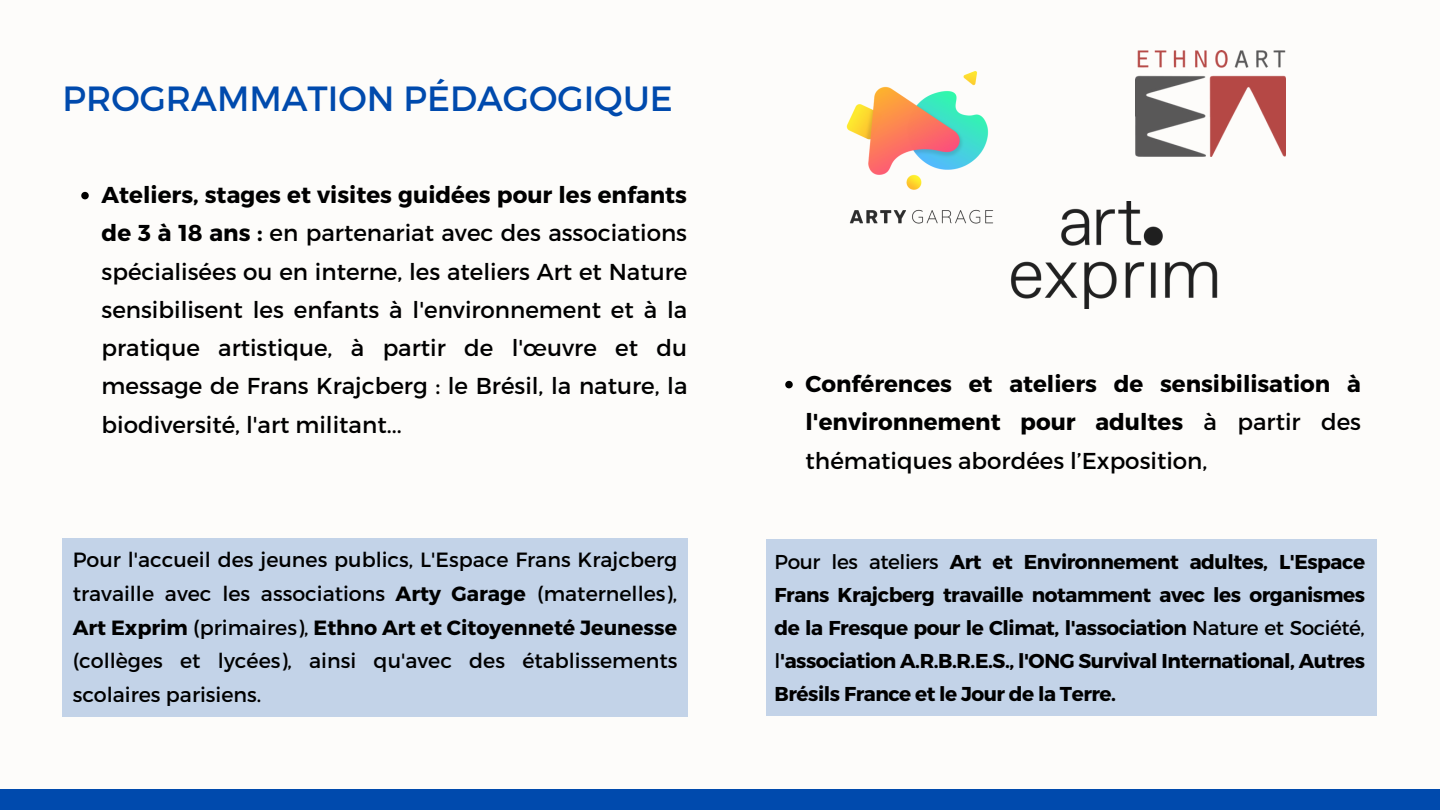
<style>
.page{position:relative;width:1440px;height:810px;background:#fdfcfa}
.page>*{position:absolute;margin:0;border:0;box-sizing:border-box;transform-origin:0 0}
.t1{font:35px "Montserrat";color:#004aad}
.t2{font:23px/38.2px "Montserrat";color:#000;text-align:justify}
.t3{font:700 23px/38.2px "Montserrat";color:#000;text-align:justify}
.t4{font:20.6px/33.8px "Montserrat";color:#000;text-align:justify}
.t5{font:700 20.1px/33px "Montserrat";letter-spacing:-.02em;color:#000;text-align:justify}
.s1{font-weight:700}
.s2{font-weight:400}
</style>
<div class="page">
<img style="left:846px;top:71px;width:148px;height:153px">
<img style="left:1135px;top:51px;width:151px;height:105px">
<img style="left:1010px;top:202px;width:208px;height:106px">
<div style="left:63px;top:539px;width:625px;height:178px;background:#c3d3e8"></div>
<svg style="left:81px;top:192px;width:8px;height:7px"></svg>
<div style="left:767px;top:539px;width:609px;height:176px;background:#c3d3e8"></div>
<svg style="left:785px;top:381px;width:8px;height:7px"></svg>
<div style="left:0;top:789px;width:1440px;height:21px;background:#004aad"></div>
<h1 class="t1" style="left:63px;top:76px;width:612px">PROGRAMMATION PÉDAGOGIQUE</h1>
<p class="t2" style="left:102px;top:175px;width:587px"><span class="s1">Ateliers, stages et visites guidées pour les enfants de 3 à 18 ans :</span> en partenariat avec des associations spécialisées ou en interne, les ateliers Art et Nature sensibilisent les enfants à l'environnement et à la pratique artistique, à partir de l'œuvre et du message de Frans Krajcberg : le Brésil, la nature, la biodiversité, l'art militant...</p>
<p class="t3" style="left:806px;top:364px;width:557px">Conférences et ateliers de sensibilisation à l'environnement pour adultes <span class="s2">à partir des thématiques abordées l’Exposition,</span></p>
<p class="t4" style="left:73px;top:542px;width:606px">Pour l'accueil des jeunes publics, L'Espace Frans Krajcberg travaille avec les associations <span class="s1">Arty Garage</span> (maternelles), <span class="s1">Art Exprim</span> (primaires), <span class="s1">Ethno Art et Citoyenneté Jeunesse </span>(collèges et lycées), ainsi qu'avec des établissements scolaires parisiens.</p>
<p class="t5" style="left:775px;top:544px;width:592px"><span class="s2">Pour les ateliers</span> Art et Environnement adultes, L'Espace Frans Krajcberg travaille notamment avec les organismes de la Fresque pour le Climat, l'association <span class="s2">Nature et Société, l</span>'association A.R.B.R.E.S., l'ONG Survival International, Autres Brésils France et le Jour de la Terre.</p>
</div>
